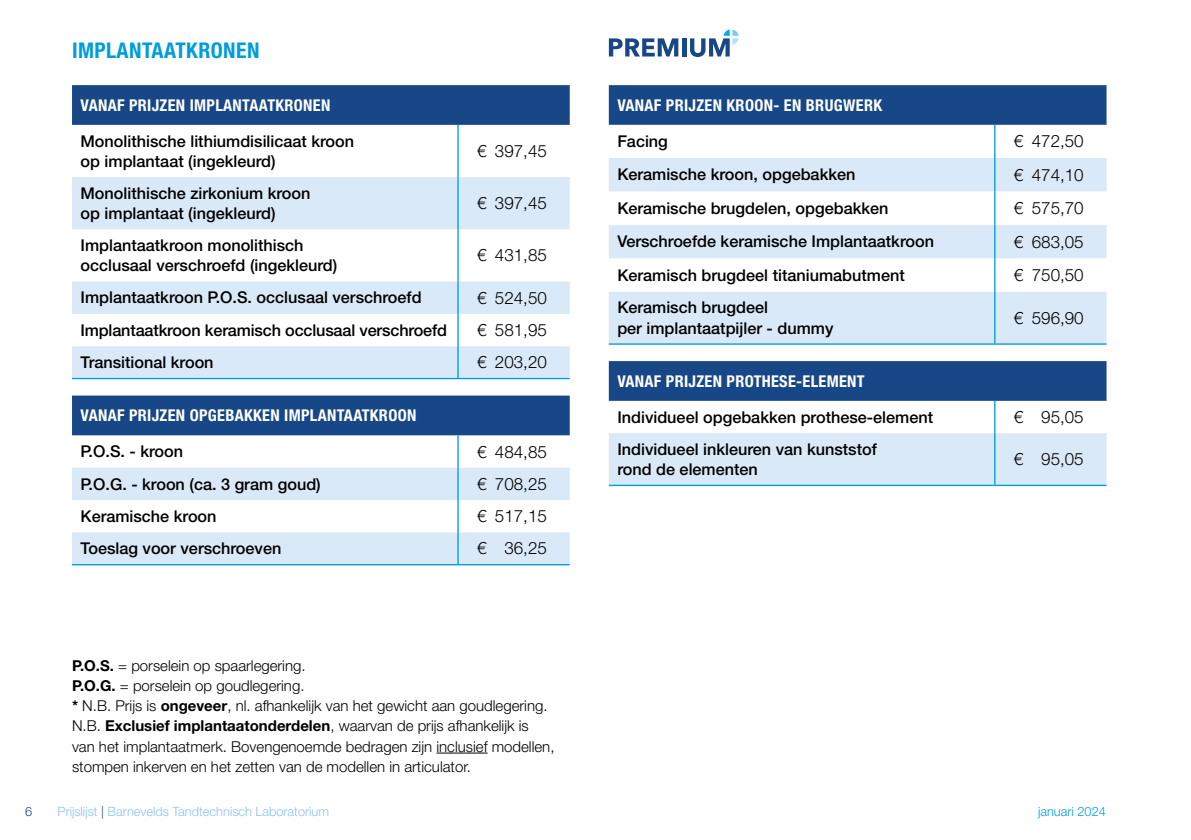
<style>
.page{position:relative;width:1191px;height:840px;background:#fff}
.page>*{position:absolute;margin:0;border:0;box-sizing:border-box;transform-origin:0 0}
.t1{font:700 condensed 21.6px "Helvetica Neue LT Std";letter-spacing:.02em;color:#009ddc}
.t2{font:300 17px "Helvetica Neue LT Std";color:#000}
.t3{font:500 16.2px/20.4px "Helvetica Neue LT Std";color:#000}
.t4{font:700 condensed 16.2px "Helvetica Neue LT Std";letter-spacing:.02em;color:#fff}
.t5{font:300 15px/20.2px "Helvetica Neue LT Std";color:#000}
.t6{font:300 12.8px "Helvetica Neue LT Std";color:#8bc4eb}
.t7{font:300 12.8px "Helvetica Neue LT Std";color:#009ddc}
.t8{font:300 12.8px "Helvetica Neue LT Std";color:#174786}
.s1{font-weight:700}
.s2{color:#174786}
</style>
<div class="page">
<div style="left:72px;top:85px;width:498px;height:40px;background:#174786"></div>
<svg style="left:72px;top:177px;width:498px;height:386px;fill:#dae9f8"></svg>
<hr style="left:457px;top:125px;width:2px;height:52px;background:#009ddc">
<hr style="left:457px;top:177px;width:2px;height:52px;background:#009ddc">
<hr style="left:457px;top:229px;width:2px;height:52px;background:#009ddc">
<hr style="left:457px;top:281px;width:2px;height:33px;background:#009ddc">
<hr style="left:457px;top:314px;width:2px;height:32px;background:#009ddc">
<hr style="left:457px;top:435px;width:2px;height:32px;background:#009ddc">
<hr style="left:457px;top:467px;width:2px;height:32px;background:#009ddc">
<hr style="left:457px;top:499px;width:2px;height:33px;background:#009ddc">
<hr style="left:457px;top:346px;width:2px;height:31px;background:#009ddc">
<hr style="left:72px;top:377px;width:386px;height:2px;background:#009ddc">
<hr style="left:458px;top:377px;width:112px;height:2px;background:#009ddc">
<hr style="left:457px;top:532px;width:2px;height:31px;background:#009ddc">
<hr style="left:72px;top:563px;width:386px;height:2px;background:#009ddc">
<hr style="left:458px;top:563px;width:112px;height:2px;background:#009ddc">
<div style="left:609px;top:361px;width:497px;height:39px;background:#174786"></div>
<div style="left:609px;top:433px;width:497px;height:51px;background:#dae9f8"></div>
<hr style="left:994px;top:400px;width:1px;height:33px;background:#009ddc">
<hr style="left:994px;top:433px;width:1px;height:51px;background:#009ddc">
<hr style="left:609px;top:484px;width:385px;height:2px;background:#009ddc">
<hr style="left:994px;top:484px;width:112px;height:2px;background:#009ddc">
<svg style="left:609px;top:38px;width:69px;height:18px"></svg>
<hr style="left:682px;top:38px;width:4px;height:18px;background:#174786">
<svg style="left:690px;top:29px;width:48px;height:28px"></svg>
<div style="left:609px;top:85px;width:497px;height:40px;background:#174786"></div>
<svg style="left:609px;top:158px;width:497px;height:185px;fill:#dae9f8"></svg>
<hr style="left:994px;top:125px;width:1px;height:33px;background:#009ddc">
<hr style="left:994px;top:158px;width:1px;height:33px;background:#009ddc">
<hr style="left:994px;top:191px;width:1px;height:34px;background:#009ddc">
<hr style="left:994px;top:225px;width:1px;height:33px;background:#009ddc">
<hr style="left:994px;top:258px;width:1px;height:34px;background:#009ddc">
<hr style="left:994px;top:292px;width:1px;height:51px;background:#009ddc">
<hr style="left:609px;top:343px;width:385px;height:1px;background:#009ddc">
<hr style="left:994px;top:343px;width:112px;height:1px;background:#009ddc">
<hr style="left:436px;top:752px;width:51px;height:1px;background:#000">
<h1 class="t1" style="left:72px;top:37px;width:189px">IMPLANTAATKRONEN</h1>
<p class="t4" style="left:81px;top:95px;width:251px">VANAF PRIJZEN IMPLANTAATKRONEN</p>
<p class="t3" style="left:81px;top:130px;width:275px">Monolithische lithiumdisilicaat kroon op implantaat (ingekleurd)</p>
<p class="t2" style="left:477px;top:140px;width:71px">€ 397,45</p>
<p class="t3" style="left:81px;top:182px;width:231px">Monolithische zirkonium kroon op implantaat (ingekleurd)</p>
<p class="t2" style="left:477px;top:193px;width:71px">€ 397,45</p>
<p class="t3" style="left:81px;top:235px;width:258px">Implantaatkroon monolithisch occlusaal verschroefd (ingekleurd)</p>
<p class="t2" style="left:477px;top:245px;width:71px">€ 431,85</p>
<p class="t3" style="left:81px;top:287px;width:342px">Implantaatkroon P.O.S. occlusaal verschroefd</p>
<p class="t2" style="left:477px;top:287px;width:71px">€ 524,50</p>
<p class="t3" style="left:81px;top:319px;width:368px">Implantaatkroon keramisch occlusaal verschroefd</p>
<p class="t2" style="left:477px;top:319px;width:71px">€ 581,95</p>
<p class="t3" style="left:81px;top:351px;width:135px">Transitional kroon</p>
<p class="t2" style="left:477px;top:351px;width:71px">€ 203,20</p>
<p class="t4" style="left:81px;top:405px;width:337px">VANAF PRIJZEN OPGEBAKKEN IMPLANTAATKROON</p>
<p class="t3" style="left:81px;top:441px;width:104px">P.O.S. - kroon</p>
<p class="t2" style="left:477px;top:441px;width:71px">€ 484,85</p>
<p class="t3" style="left:81px;top:473px;width:242px">P.O.G. - kroon (ca. 3 gram goud)</p>
<p class="t2" style="left:477px;top:473px;width:71px">€ 708,25</p>
<p class="t3" style="left:81px;top:505px;width:138px">Keramische kroon</p>
<p class="t2" style="left:477px;top:505px;width:71px">€ 517,15</p>
<p class="t3" style="left:81px;top:537px;width:202px">Toeslag voor verschroeven</p>
<p class="t2" style="left:477px;top:537px;width:71px">€ 36,25</p>
<p class="t5" style="left:72px;top:654px;width:484px"><span class="s1">P.O.S.</span> = porselein op spaarlegering.<br><span class="s1">P.O.G.</span> = porselein op goudlegering.<br><span class="s1">*</span> N.B. Prijs is <span class="s1">ongeveer</span>, nl. afhankelijk van het gewicht aan goudlegering.<br>N.B. <span class="s1">Exclusief implantaatonderdelen</span>, waarvan de prijs afhankelijk is van het implantaatmerk. Bovengenoemde bedragen zijn inclusief modellen, stompen inkerven en het zetten van de modellen in articulator.</p>
<p class="t4" style="left:617px;top:95px;width:266px">VANAF PRIJZEN KROON- EN BRUGWERK</p>
<p class="t3" style="left:617px;top:131px;width:52px">Facing</p>
<p class="t2" style="left:1013px;top:131px;width:71px">€ 472,50</p>
<p class="t3" style="left:617px;top:164px;width:240px">Keramische kroon, opgebakken</p>
<p class="t2" style="left:1013px;top:164px;width:71px">€ 474,10</p>
<p class="t3" style="left:617px;top:198px;width:273px">Keramische brugdelen, opgebakken</p>
<p class="t2" style="left:1013px;top:198px;width:71px">€ 575,70</p>
<p class="t3" style="left:617px;top:231px;width:318px">Verschroefde keramische Implantaatkroon</p>
<p class="t2" style="left:1013px;top:231px;width:71px">€ 683,05</p>
<p class="t3" style="left:617px;top:264px;width:289px">Keramisch brugdeel titaniumabutment</p>
<p class="t2" style="left:1013px;top:264px;width:71px">€ 750,50</p>
<p class="t3" style="left:617px;top:297px;width:218px">Keramisch brugdeel<br>per implantaatpijler - dummy</p>
<p class="t2" style="left:1013px;top:307px;width:71px">€ 596,90</p>
<p class="t4" style="left:617px;top:371px;width:249px">VANAF PRIJZEN PROTHESE-ELEMENT</p>
<p class="t3" style="left:617px;top:406px;width:317px">Individueel opgebakken prothese-element</p>
<p class="t2" style="left:1013px;top:406px;width:71px">€ 95,05</p>
<p class="t3" style="left:617px;top:438px;width:261px">Individueel inkleuren van kunststof rond de elementen</p>
<p class="t2" style="left:1013px;top:448px;width:71px">€ 95,05</p>
<p class="t8" style="left:25px;top:802px;width:9px">6</p>
<p class="t6" style="left:58px;top:802px;width:273px">Prijslijst <span class="s2">|</span> Barnevelds Tandtechnisch Laboratorium</p>
<p class="t7" style="left:1038px;top:802px;width:69px">januari 2024</p>
</div>
